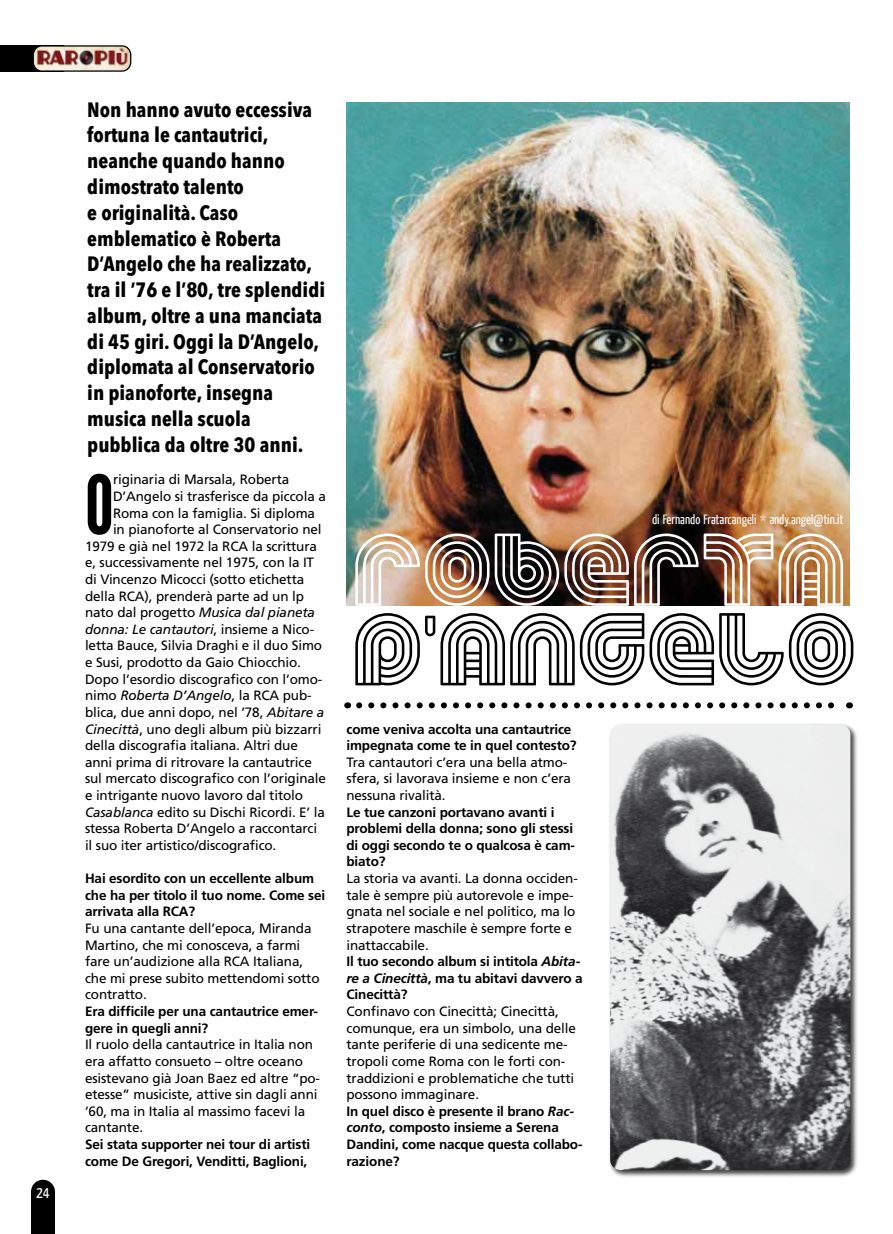
<style>
.page{position:relative;width:893px;height:1234px;background:#fff}
.page>*{position:absolute;margin:0;border:0;box-sizing:border-box;transform-origin:0 0}
.t1{font:81.3px "League Gothic";color:#000}
.t2{font:700 condensed 20.55px/25.8px "Avenir Next LT Pro";color:#000}
.t3{font:16.5px "Yanone Kaffeesatz";color:#fff}
.t4{font:13.5px/16.6px "Frutiger";letter-spacing:-.01em;color:#000}
.t5{font:700 13.5px/16.6px "Frutiger";letter-spacing:-.01em;color:#000}
.t6{font:italic 13.5px "Frutiger";letter-spacing:-.01em;color:#000}
.t7{font:13.5px "Yanone Kaffeesatz";color:#fff}
.s1{font-style:normal}
.s2{font-style:italic}
.s3{font-weight:700}
.s4{font-weight:700;font-style:italic}
</style>
<div class="page">
<img style="left:346px;top:102px;width:504px;height:503px">
<div style="left:31px;top:1179px;width:24px;height:24px;background:#000;border-radius:50%"></div>
<div style="left:31px;top:1191px;width:24px;height:42px;background:#000"></div>
<div style="left:0;top:45px;width:64px;height:27px;background:#000"></div>
<img style="left:35px;top:46px;width:96px;height:25px">
<div style="left:33px;top:45px;width:98px;height:27px;border:1px solid #000;border-radius:9px"></div>
<svg style="left:359px;top:702px;width:475px;height:6px"></svg>
<svg style="left:355px;top:613px;width:498px;height:72px"></svg>
<img style="left:355px;top:533px;width:488px;height:72px">
<div style="left:608px;top:722px;width:250px;height:455px;background:#000;opacity:.75"></div>
<img style="left:610px;top:724px;width:240px;height:445px">
<p class="t3" style="left:36px;top:1180px;width:15px">24</p>
<p class="t2" style="left:87px;top:96px;width:239px">Non hanno avuto eccessiva fortuna le cantautrici, neanche quando hanno dimostrato talento<br>e originalità. Caso emblematico è Roberta<br>D’Angelo che ha realizzato, tra il ’76 e l’80, tre splendidi album, oltre a una manciata di 45 giri. Oggi la D’Angelo, diplomata al Conservatorio in pianoforte, insegna musica nella scuola pubblica da oltre 30 anni.</p>
<h1 class="t1" style="left:85px;top:456px;width:30px">O</h1>
<p class="t4" style="left:113px;top:471px;width:178px">riginaria di Marsala, Roberta</p>
<p class="t4" style="left:113px;top:487px;width:214px">D’Angelo si trasferisce da piccola a</p>
<p class="t4" style="left:113px;top:504px;width:204px">Roma con la famiglia. Si diploma</p>
<p class="t4" style="left:113px;top:521px;width:210px">in pianoforte al Conservatorio nel</p>
<p class="t4" style="left:85px;top:537px;width:233px">1979 e già nel 1972 la RCA la scrittura</p>
<p class="t4" style="left:85px;top:554px;width:231px">e, successivamente nel 1975, con la IT</p>
<p class="t4" style="left:85px;top:570px;width:221px">di Vincenzo Micocci (sotto etichetta</p>
<p class="t4" style="left:85px;top:587px;width:220px">della RCA), prenderà parte ad un lp</p>
<p class="t6" style="left:85px;top:604px;width:232px"><span class="s1">nato dal progetto</span> Musica dal pianeta</p>
<p class="t6" style="left:85px;top:621px;width:231px">donna: Le cantautori<span class="s1">, insieme a Nico-</span></p>
<p class="t4" style="left:85px;top:637px;width:239px">letta Bauce, Silvia Draghi e il duo Simo</p>
<p class="t4" style="left:85px;top:653px;width:217px">e Susi, prodotto da Gaio Chiocchio.</p>
<p class="t4" style="left:85px;top:670px;width:239px">Dopo l’esordio discografico con l’omo-</p>
<p class="t6" style="left:85px;top:687px;width:228px"><span class="s1">nimo</span> Roberta D’Angelo<span class="s1">, la RCA pub-</span></p>
<p class="t4" style="left:85px;top:703px;width:241px">blica, due anni dopo, nel ’78, <span class="s2">Abitare a</span></p>
<p class="t4" style="left:85px;top:720px;width:238px"><span class="s2">Cinecittà</span>, uno degli album più bizzarri</p>
<p class="t4" style="left:85px;top:736px;width:214px">della discografia italiana. Altri due</p>
<p class="t4" style="left:85px;top:753px;width:228px">anni prima di ritrovare la cantautrice</p>
<p class="t4" style="left:85px;top:770px;width:242px">sul mercato discografico con l’originale</p>
<p class="t4" style="left:85px;top:786px;width:220px">e intrigante nuovo lavoro dal titolo</p>
<p class="t4" style="left:85px;top:803px;width:241px"><span class="s2">Casablanca</span> edito su Dischi Ricordi. E’ la</p>
<p class="t4" style="left:85px;top:820px;width:234px">stessa Roberta D’Angelo a raccontarci</p>
<p class="t4" style="left:85px;top:836px;width:193px">il suo iter artistico/discografico.</p>
<p class="t5" style="left:85px;top:869px;width:242px">Hai esordito con un eccellente album che ha per titolo il tuo nome. Come sei arrivata alla RCA?</p>
<p class="t4" style="left:85px;top:919px;width:236px">Fu una cantante dell’epoca, Miranda<br>Martino, che mi conosceva, a farmi fare un’audizione alla RCA Italiana, che mi prese subito mettendomi sotto contratto.</p>
<p class="t5" style="left:85px;top:1002px;width:234px">Era difficile per una cantautrice emer&shy;gere in quegli anni?</p>
<p class="t4" style="left:85px;top:1035px;width:237px">Il ruolo della cantautrice in Italia non era affatto consueto – oltre oceano esistevano già Joan Baez ed altre “po&shy;etesse” musiciste, attive sin dagli anni ’60, ma in Italia al massimo facevi la cantante.</p>
<p class="t5" style="left:85px;top:1135px;width:227px">Sei stata supporter nei tour di artisti come De Gregori, Venditti, Baglioni,</p>
<p class="t5" style="left:346px;top:720px;width:232px">come veniva accolta una cantautrice impegnata come te in quel contesto?</p>
<p class="t4" style="left:346px;top:753px;width:226px">Tra cantautori c’era una bella atmo&shy;sfera, si lavorava insieme e non c’era nessuna rivalità.</p>
<p class="t5" style="left:346px;top:803px;width:230px">Le tue canzoni portavano avanti i problemi della donna; sono gli stessi di oggi secondo te o qualcosa è cam&shy;biato?</p>
<p class="t4" style="left:346px;top:869px;width:238px">La storia va avanti. La donna occiden&shy;tale è sempre più autorevole e impe&shy;gnata nel sociale e nel politico, ma lo strapotere maschile è sempre forte e inattaccabile.<br><span class="s3">Il tuo secondo album si intitola</span> <span class="s4">Abita&shy;re a Cinecittà</span><span class="s3">, ma tu abitavi davvero a<br>Cinecittà?</span></p>
<p class="t4" style="left:346px;top:1002px;width:238px">Confinavo con Cinecittà; Cinecittà, comunque, era un simbolo, una delle tante periferie di una sedicente me&shy;tropoli come Roma con le forti con&shy;traddizioni e problematiche che tutti possono immaginare.<br><span class="s3">In quel disco è presente il brano</span> <span class="s4">Rac&shy;conto</span><span class="s3">, composto insieme a Serena<br>Dandini, come nacque questa collabo&shy;razione?</span></p>
<p class="t7" style="left:652px;top:511px;width:193px">di Fernando Fratarcangeli * andy.angel@tin.it</p>
</div>
